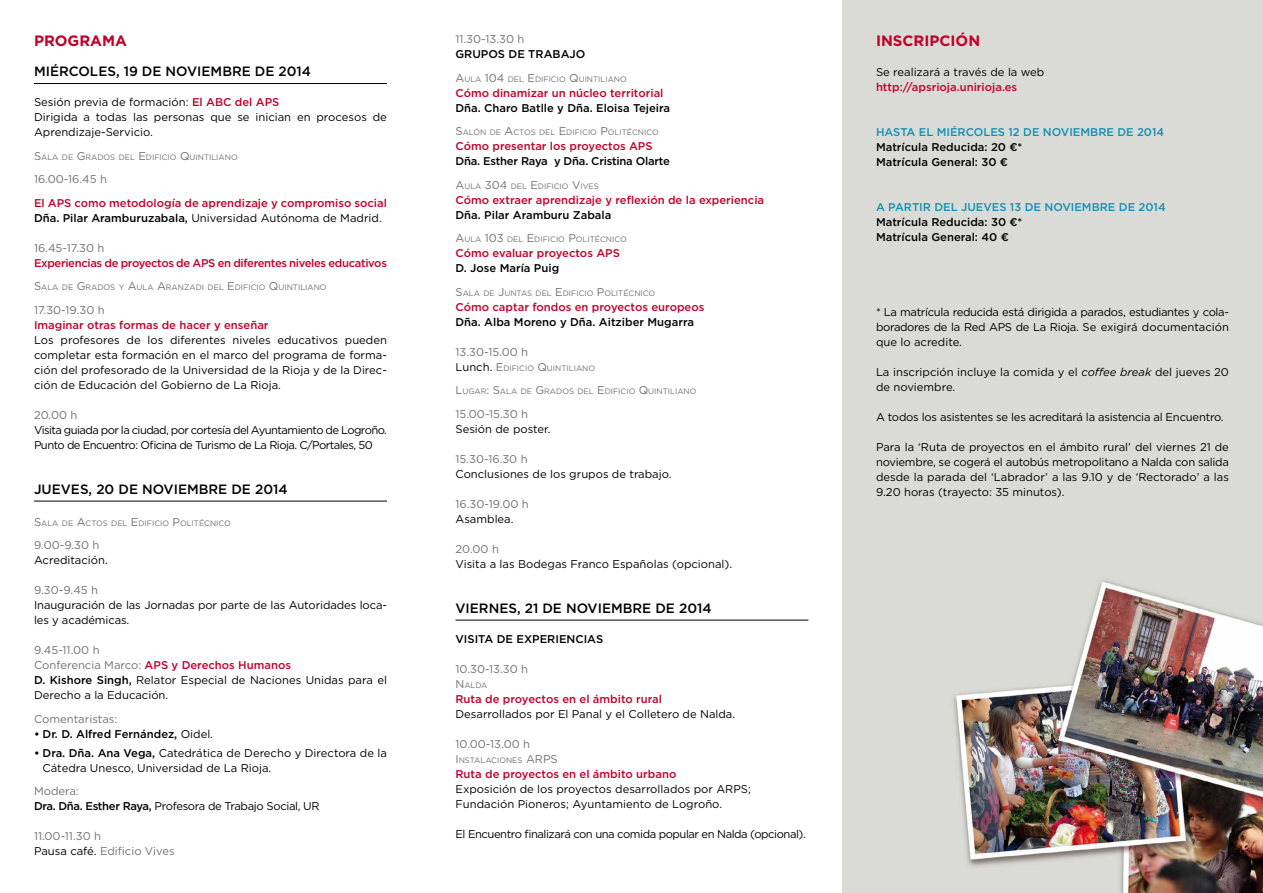
<style>
.page{position:relative;width:1263px;height:893px;background:#fff}
.page>*{position:absolute;margin:0;border:0;box-sizing:border-box;transform-origin:0 0}
.t1{font:700 15px "Gotham";color:#c1002a}
.t2{font:500 13.5px "Gotham";color:#000}
.t3{font:11.25px/15px "Gotham";color:#000}
.t4{font:500 11.25px/15px "Gotham";color:#c1002a}
.t5{font:500 11.25px/15px "Gotham";color:#000}
.t6{font:11.25px/15px "Gotham";color:#707172}
.t7{font:11.25px/15px "Gotham";letter-spacing:-.05em;color:#000}
.t8{font:500 11.25px "Gotham";color:#1091b5}
.t9{font:11.25px "Gotham";letter-spacing:-.04em;color:#000}
.t10{font:11.25px "Gotham";letter-spacing:-.02em;color:#000}
.t11{font:11.25px/15px "Gotham";letter-spacing:-.03em;color:#000}
.t12{font:7.8px "Gotham";color:#707172}
.s1{font-weight:500;color:#c1002a}
.s2{font-size:11.25px}
.s3{color:#000}
.s4{font-weight:400;color:#000}
.s5{font-weight:500}
.s6{font-weight:400}
.s7{color:#707172}
.s8{font-size:11.25px;color:#000}
.s9{font-style:italic}
</style>
<div class="page">
<img style="left:842px;top:0;width:421px;height:893px">
<hr style="left:455px;top:620px;width:353px;height:1px;background:#000">
<hr style="left:34px;top:83px;width:353px;height:1px;background:#000">
<hr style="left:34px;top:501px;width:353px;height:1px;background:#000">
<h1 class="t1" style="left:34px;top:31px;width:94px">PROGRAMA</h1>
<p class="t2" style="left:34px;top:62px;width:279px">Miércoles, 19 de noviem bre de 2014</p>
<p class="t3" style="left:34px;top:94px;width:354px">Sesión previa de formación: <span class="s1">El ABC del APS<br></span>Dirigida a todas las personas que se inician en procesos de<br>Aprendizaje-Servicio.</p>
<p class="t12" style="left:34px;top:152px;width:205px"><span class="s2">S</span>ALA DE <span class="s2">G</span> RADOS DEL <span class="s2">E</span>DIFICIO <span class="s2">Q</span>UINTILIANO</p>
<p class="t6" style="left:34px;top:171px;width:74px">16.00-16.45 h</p>
<p class="t4" style="left:34px;top:195px;width:18px">El APS</p>
<p class="t4" style="left:34px;top:195px;width:354px;text-indent:40px">como metodología de aprendizaje y compromiso social<br><span class="s3">Dña. Pilar Aramburuzabala,</span> <span class="s4">Universidad Autónoma de Madrid.</span></p>
<p class="t6" style="left:34px;top:240px;width:72px">16.45-17.30 h</p>
<p class="t4" style="left:34px;top:255px;width:162px">Experiencias de proyectos de APS</p>
<p class="t4" style="left:218px;top:255px;width:171px">en diferentes niveles educativos</p>
<p class="t12" style="left:34px;top:282px;width:294px"><span class="s2">S</span>ALA DE <span class="s2">G</span> RADOS Y <span class="s2">A</span>ULA <span class="s2">A</span>RANZADI DEL <span class="s2">E</span>DIFICIO <span class="s2">Q</span>UINTILIANO</p>
<p class="t6" style="left:34px;top:302px;width:72px">17.30-19.30 h</p>
<p class="t4" style="left:34px;top:317px;width:236px">I maginar otras formas de hacer y enseñar</p>
<p class="t3" style="left:34px;top:332px;width:354px;text-align:justify">Los profesores de los diferentes niveles educativos pueden completar esta formación en el marco del programa de forma&shy;ción del profesorado de la Universidad de la Rioja y de la Direc&shy;ción de Educación del Gobierno de La Rioja.</p>
<p class="t6" style="left:34px;top:407px;width:45px">20.00 h</p>
<p class="t7" style="left:34px;top:422px;width:354px">Visita guiada por la ciudad, por cortesía del Ayuntamiento de Logroño.<br>Punto de Encuentro: Oficina de Turismo de La Rioja. C/Portales, 50</p>
<p class="t2" style="left:34px;top:480px;width:255px">Jueves, 20 de noviem bre de 2014</p>
<p class="t12" style="left:34px;top:518px;width:198px"><span class="s2">S</span>ALA DE <span class="s2">A</span>CTOS DEL <span class="s2">E</span>DIFICIO <span class="s2">P</span>OLITÉCNICO</p>
<p class="t6" style="left:34px;top:537px;width:67px">9.00-9.30 h</p>
<p class="t3" style="left:34px;top:552px;width:75px">Acreditación.</p>
<p class="t6" style="left:34px;top:582px;width:66px">9.30-9.45 h</p>
<p class="t3" style="left:34px;top:597px;width:354px">Inauguración de las Jornadas por parte de las Autoridades loca&shy;les y académicas.</p>
<p class="t6" style="left:34px;top:642px;width:118px">9.45-11.00 h<br>Conferencia Marco: <span class="s1">APS</span></p>
<p class="t3" style="left:34px;top:657px;width:354px;text-indent:138px"><span class="s1">y Derechos Humanos<br></span><span class="s5">D. Kishore Singh,</span> Relator Especial de Naciones Unidas para el<br>Derecho a la Educación.</p>
<p class="t6" style="left:34px;top:711px;width:85px">Comentaristas:</p>
<p class="t5" style="left:34px;top:726px;width:181px">• Dr. D. Alfred Fernández, <span class="s6">Oidel.</span></p>
<p class="t3" style="left:43px;top:745px;width:346px;text-indent:-9px"><span class="s5">• Dra. Dña. Ana Vega,</span> Catedrática de Derecho y Directora de la<br>Cátedra Unesco, Universidad de La Rioja.</p>
<p class="t11" style="left:34px;top:784px;width:287px"><span class="s7">Modera:<br></span><span class="s5">Dra. Dña. Esther Raya,</span> Profesora de Trabajo Social, UR</p>
<p class="t6" style="left:34px;top:829px;width:142px">11.00-11.30 h<br><span class="s3">Pausa café.</span> Edificio Vives</p>
<p class="t6" style="left:455px;top:31px;width:70px">11.30-13.30 h</p>
<p class="t5" style="left:455px;top:46px;width:131px">Grupos de trabajo</p>
<p class="t12" style="left:455px;top:74px;width:173px"><span class="s2">A</span>ULA <span class="s2">104</span> DEL <span class="s2">E</span>DIFICIO <span class="s2">Q</span>UINTILIANO</p>
<p class="t4" style="left:455px;top:85px;width:209px">Cómo dinamizar un núcleo territorial</p>
<p class="t5" style="left:455px;top:100px;width:216px">Dña. Charo Batlle y Dña. Eloisa Tejeira</p>
<p class="t12" style="left:455px;top:127px;width:205px"><span class="s2">S</span>ALÓN DE <span class="s2">A</span>CTOS DEL <span class="s2">E</span>DIFICIO <span class="s2">P</span>OLITÉCNICO</p>
<p class="t4" style="left:455px;top:138px;width:178px">Cómo presentar los proyectos APS</p>
<p class="t5" style="left:455px;top:153px;width:216px">Dña. Esther Raya y Dña. Cristina Olarte</p>
<p class="t12" style="left:455px;top:181px;width:144px"><span class="s2">A</span>ULA <span class="s2">304</span> DEL <span class="s2">E</span>DIFICIO <span class="s2">V</span>IVES</p>
<p class="t4" style="left:455px;top:192px;width:310px">Cómo extraer aprendizaje y reflexión de la experiencia</p>
<p class="t5" style="left:455px;top:207px;width:157px">Dña. Pilar Aramburu Zabala</p>
<p class="t12" style="left:455px;top:234px;width:173px"><span class="s2">A</span>ULA <span class="s2">103</span> DEL <span class="s2">E</span>DIFICIO <span class="s2">P</span>OLITÉCNICO</p>
<p class="t4" style="left:455px;top:245px;width:146px">Cómo evaluar proyectos APS</p>
<p class="t5" style="left:455px;top:260px;width:105px">D. Jose María Puig</p>
<p class="t12" style="left:455px;top:288px;width:201px"><span class="s2">S</span>ALA DE <span class="s2">J</span>UNTAS DEL <span class="s2">E</span>DIFICIO <span class="s2">P</span>OLITÉCNICO</p>
<p class="t4" style="left:455px;top:299px;width:250px">Cómo captar fondos en proyectos europeos</p>
<p class="t5" style="left:455px;top:314px;width:240px">Dña. Alba Moreno y Dña. Aitziber Mugarra</p>
<p class="t6" style="left:455px;top:344px;width:74px">13.30-15.00 h</p>
<p class="t12" style="left:455px;top:363px;width:141px"><span class="s8">Lunch.</span> <span class="s2">E</span>DIFICIO <span class="s2">Q</span>UINTILIANO</p>
<p class="t12" style="left:455px;top:386px;width:242px"><span class="s2">L</span>UGAR<span class="s2">: S</span>ALA DE <span class="s2">G</span> RADOS DEL <span class="s2">E</span>DIFICIO <span class="s2">Q</span>UINTILIANO</p>
<p class="t6" style="left:455px;top:406px;width:74px">15.00-15.30 h</p>
<p class="t3" style="left:455px;top:421px;width:97px">Sesión de poster.</p>
<p class="t6" style="left:455px;top:451px;width:74px">15.30-16.30 h</p>
<p class="t3" style="left:455px;top:466px;width:218px">Conclusiones de los grupos de trabajo.</p>
<p class="t6" style="left:455px;top:496px;width:75px">16.30-19.00 h</p>
<p class="t3" style="left:455px;top:511px;width:60px">Asamblea.</p>
<p class="t6" style="left:455px;top:541px;width:45px">20.00 h</p>
<p class="t3" style="left:455px;top:556px;width:278px">Visita a las Bodegas Franco Españolas (opcional).</p>
<p class="t2" style="left:455px;top:599px;width:258px">Viernes, 21 de noviem bre de 2014</p>
<p class="t5" style="left:455px;top:631px;width:149px">Visita de experiencias</p>
<p class="t6" style="left:455px;top:661px;width:74px">10.30-13.30 h</p>
<p class="t12" style="left:455px;top:680px;width:33px"><span class="s2">N</span> ALDA</p>
<p class="t4" style="left:455px;top:691px;width:208px">Ruta de proyectos en el ámbito rural</p>
<p class="t3" style="left:455px;top:706px;width:281px">Desarrollados por El Panal y el Colletero de Nalda.</p>
<p class="t6" style="left:455px;top:736px;width:76px">10.00-13.00 h</p>
<p class="t12" style="left:455px;top:755px;width:104px"><span class="s2">I</span> NSTALACIONES <span class="s2">ARPS</span></p>
<p class="t4" style="left:455px;top:766px;width:222px">Ruta de proyectos en el ámbito urbano</p>
<p class="t3" style="left:455px;top:781px;width:297px">Exposición de los proyectos desarrollados por ARPS;<br>Fundación Pioneros; Ayuntamiento de Logroño.</p>
<p class="t9" style="left:455px;top:826px;width:352px">El Encuentro finalizará con una comida popular en Nalda (opcional).</p>
<h1 class="t1" style="left:876px;top:31px;width:106px">INSCRIPCIÓN</h1>
<p class="t3" style="left:876px;top:64px;width:170px">Se realizará a través de la web</p>
<p class="t4" style="left:876px;top:79px;width:143px">http://apsrioja.unirioja.es</p>
<p class="t8" style="left:876px;top:125px;width:16px">HASTAEL</p>
<p class="t8" style="left:937px;top:125px;width:45px">MIÉRCOLES</p>
<p class="t8" style="left:1008px;top:125px;width:20px">12 DENO</p>
<p class="t8" style="left:1061px;top:125px;width:37px">VIEMBREDE</p>
<p class="t8" style="left:1137px;top:125px;width:29px">2014</p>
<p class="t5" style="left:876px;top:139px;width:148px">Matrícula Reducida: 20 €*<br>Matrícula General: 30 €</p>
<p class="t8" style="left:876px;top:200px;width:8px">APARTIRDELJUE</p>
<p class="t8" style="left:983px;top:200px;width:46px">VES 13 DENO</p>
<p class="t8" style="left:1062px;top:200px;width:37px">VIEMBREDE</p>
<p class="t8" style="left:1138px;top:200px;width:29px">2014</p>
<p class="t5" style="left:876px;top:214px;width:148px">Matrícula Reducida: 30 €*<br>Matrícula General: 40 €</p>
<p class="t3" style="left:876px;top:304px;width:354px;text-align:justify">* La matrícula reducida está dirigida a parados, estudiantes y cola&shy;boradores de la Red APS de La Rioja. Se exigirá documentación que lo acredite.</p>
<p class="t3" style="left:876px;top:364px;width:354px">La inscripción incluye la comida y el <span class="s9">coffee break</span> del jueves 20 de noviembre.</p>
<p class="t10" style="left:876px;top:410px;width:349px">A todos los asistentes se les acreditará la asistencia al Encuentro.</p>
<p class="t3" style="left:876px;top:439px;width:354px;text-align:justify">Para la ‘Ruta de proyectos en el ámbito rural’ del viernes 21 de noviembre, se cogerá el autobús metropolitano a Nalda con salida desde la parada del ‘Labrador’ a las 9.10 y de ‘Rectorado’ a las 9.20 horas (trayecto: 35 minutos).</p>
</div>
